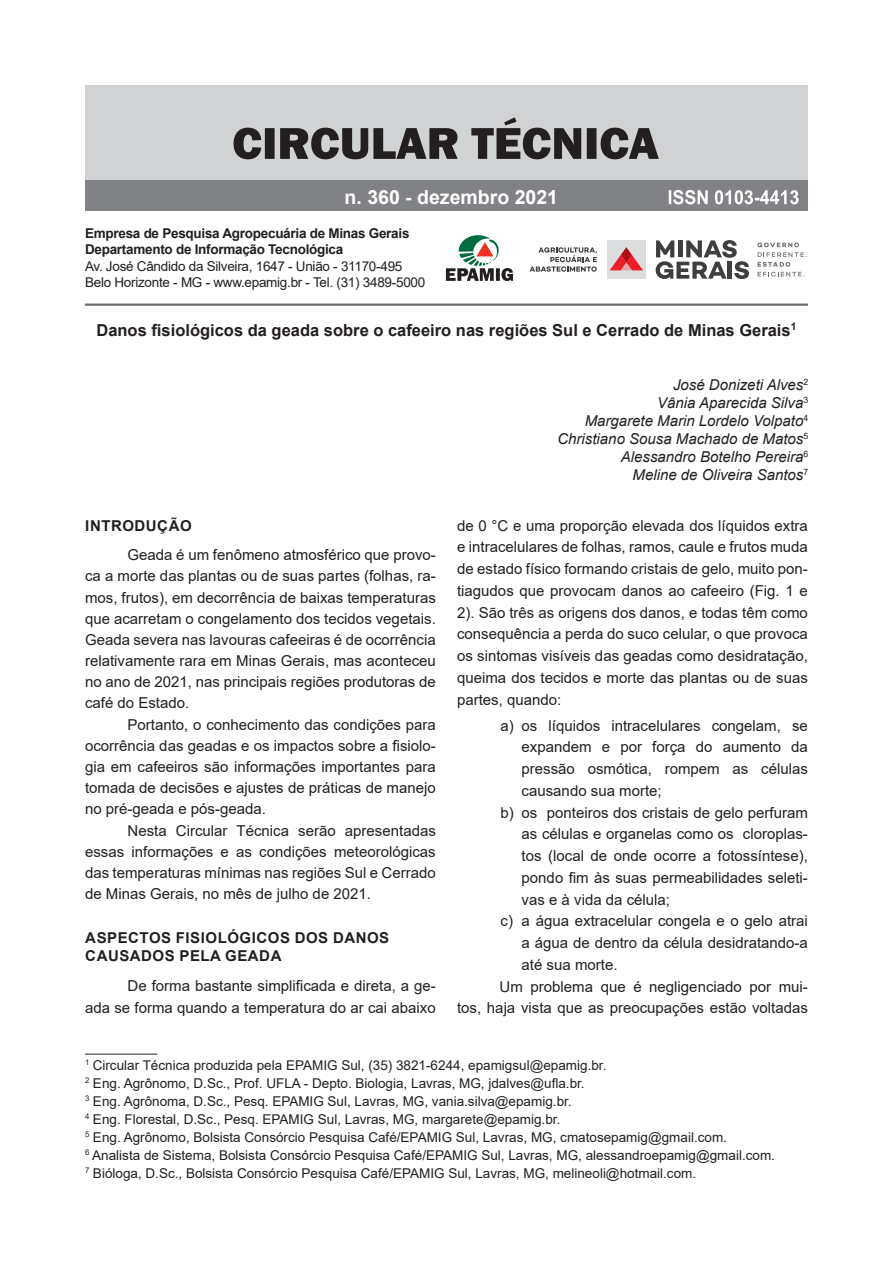
<style>
.page{position:relative;width:893px;height:1263px;background:#fff}
.page>*{position:absolute;margin:0;border:0;box-sizing:border-box;transform-origin:0 0}
.CT_-_tx_figura{font:700 19.5px "Arial";color:#fff}
.CT_-_Titulo_principa{font:700 16.5px "Arial";color:#231f20}
.CT_-_texto{font:15px/21.8px "Arial";color:#231f20;text-align:justify}
.CT_-_autores{font:italic 15px "Arial";color:#231f20}
.CT_-_1_titulos{font:700 15px/18.1px "Arial";letter-spacing:.035em;color:#231f20}
.CT_-_nota_rodapé{font:13.5px "Arial";color:#231f20}
.CT_-_tx_figura-2{font:13.5px "Arial";letter-spacing:-.02em;color:#231f20}
.CT_-_tx_figura-3{font:700 13.5px "Arial";letter-spacing:-.02em;color:#231f20}
</style>
<div class="page">
<hr style="left:85px;top:1054px;width:72px;height:1px;background:#231f20">
<div style="left:85px;top:166px;width:723px;height:45px;background:#808285"></div>
<div style="left:85px;top:85px;width:723px;height:95px;background:#d1d2d4"></div>
<svg style="left:669px;top:190px;width:130px;height:14px"></svg>
<svg style="left:234px;top:117px;width:425px;height:42px"></svg>
<hr style="left:85px;top:303px;width:723px;height:3px;background:#6c6d70">
<div style="left:607px;top:240px;width:38px;height:39px;background:#dcdddf"></div>
<svg style="left:610px;top:247px;width:33px;height:23px"></svg>
<svg style="left:656px;top:240px;width:93px;height:39px"></svg>
<svg style="left:757px;top:243px;width:50px;height:34px"></svg>
<svg style="left:530px;top:247px;width:67px;height:25px"></svg>
<svg style="left:446px;top:235px;width:67px;height:46px"></svg>
<p class="CT_-_tx_figura" style="left:345px;top:184px;width:215px">n. 360 - dezembro 2021</p>
<p class="CT_-_tx_figura-3" style="left:85px;top:224px;width:326px">Empresa de Pesquisa Agropecuária de Minas Gerais</p>
<p class="CT_-_tx_figura-3" style="left:85px;top:240px;width:260px">Departamento de Informação Tecnológica</p>
<p class="CT_-_tx_figura-2" style="left:85px;top:256px;width:319px">Av. José Cândido da Silveira, 1647 - União - 31170-495</p>
<p class="CT_-_tx_figura-2" style="left:85px;top:273px;width:342px">Belo Horizonte - MG - www.epamig.br - Tel. (31) 3489-5000</p>
<p class="CT_-_Titulo_principa" style="left:96px;top:318px;width:701px">Danos fisiológicos da geada sobre o cafeeiro nas regiões Sul e Cerrado de Minas Gerais<sup>1</sup></p>
<p class="CT_-_autores" style="left:673px;top:375px;width:137px">José Donizeti Alves<sup>2</sup></p>
<p class="CT_-_autores" style="left:657px;top:393px;width:153px">Vânia Aparecida Silva<sup>3</sup></p>
<p class="CT_-_autores" style="left:585px;top:411px;width:225px">Margarete Marin Lordelo Volpato<sup>4</sup></p>
<p class="CT_-_autores" style="left:557px;top:429px;width:252px">Christiano Sousa Machado de Matos<sup>5</sup></p>
<p class="CT_-_autores" style="left:621px;top:447px;width:189px">Alessandro Botelho Pereira<sup>6</sup></p>
<p class="CT_-_autores" style="left:632px;top:465px;width:177px">Meline de Oliveira Santos<sup>7</sup></p>
<p class="CT_-_1_titulos" style="left:85px;top:516px;width:108px">INTRODUÇÃO</p>
<p class="CT_-_texto" style="left:85px;top:544px;width:352px;line-height:21.1px;text-indent:43px">Geada é um fenômeno atmosférico que provo&shy;ca a morte das plantas ou de suas partes (folhas, ra&shy;mos, frutos), em decorrência de baixas temperaturas que acarretam o congelamento dos tecidos vegetais.<br>Geada severa nas lavouras cafeeiras é de ocorrência relativamente rara em Minas Gerais, mas aconteceu no ano de 2021, nas principais regiões produtoras de café do Estado.</p>
<p class="CT_-_texto" style="left:85px;top:714px;width:352px;line-height:21.1px;text-indent:43px">Portanto, o conhecimento das condições para ocorrência das geadas e os impactos sobre a fisiolo&shy;gia em cafeeiros são informações importantes para tomada de decisões e ajustes de práticas de manejo no pré-geada e pós-geada.</p>
<p class="CT_-_texto" style="left:85px;top:820px;width:352px;line-height:21.1px;text-indent:43px">Nesta Circular Técnica serão apresentadas essas informações e as condições meteorológicas das temperaturas mínimas nas regiões Sul e Cerrado de Minas Gerais, no mês de julho de 2021.</p>
<p class="CT_-_1_titulos" style="left:85px;top:929px;width:305px">ASPECTOS FISIOLÓGICOS DOS DANOS<br>CAUSADOS PELA GEADA</p>
<p class="CT_-_texto" style="left:85px;top:975px;width:352px;text-align:right">De forma bastante simplificada e direta, a ge-<br>ada se forma quando a temperatura do ar cai abaixo</p>
<p class="CT_-_texto" style="left:457px;top:514px;width:352px">de 0 °C e uma proporção elevada dos líquidos extra e intracelulares de folhas, ramos, caule e frutos muda de estado físico formando cristais de gelo, muito pon&shy;tiagudos que provocam danos ao cafeeiro (Fig. 1 e 2). São três as origens dos danos, e todas têm como consequência a perda do suco celular, o que provoca os sintomas visíveis das geadas como desidratação, queima dos tecidos e morte das plantas ou de suas partes, quando:</p>
<p class="CT_-_texto" style="left:522px;top:714px;width:288px;text-indent:-21px">a) os líquidos intracelulares congelam, se expandem e por força do aumento da pressão osmótica, rompem as células causando sua morte;</p>
<p class="CT_-_texto" style="left:522px;top:801px;width:288px;text-indent:-21px">b) os ponteiros dos cristais de gelo perfuram as células e organelas como os cloroplas&shy;tos (local de onde ocorre a fotossíntese), pondo fim às suas permeabilidades seleti&shy;vas e à vida da célula;</p>
<p class="CT_-_texto" style="left:522px;top:910px;width:288px;text-indent:-21px">c) a água extracelular congela e o gelo atrai a água de dentro da célula desidratando-a até sua morte.</p>
<p class="CT_-_texto" style="left:457px;top:975px;width:352px;text-align:right">Um problema que é negligenciado por mui-<br>tos, haja vista que as preocupações estão voltadas</p>
<p class="CT_-_nota_rodapé" style="left:85px;top:1056px;width:523px"><sup>1</sup> Circular Técnica produzida pela EPAMIG Sul, (35) 3821-6244, epamigsul@epamig.br.</p>
<p class="CT_-_nota_rodapé" style="left:85px;top:1074px;width:501px"><sup>2</sup> Eng. Agrônomo, D.Sc., Prof. UFLA - Depto. Biologia, Lavras, MG, jdalves@ufla.br.</p>
<p class="CT_-_nota_rodapé" style="left:85px;top:1092px;width:488px"><sup>3</sup> Eng. Agrônoma, D.Sc., Pesq. EPAMIG Sul, Lavras, MG, vania.silva@epamig.br.</p>
<p class="CT_-_nota_rodapé" style="left:85px;top:1110px;width:477px"><sup>4</sup> Eng. Florestal, D.Sc., Pesq. EPAMIG Sul, Lavras, MG, margarete@epamig.br.</p>
<p class="CT_-_nota_rodapé" style="left:85px;top:1128px;width:643px"><sup>5</sup> Eng. Agrônomo, Bolsista Consórcio Pesquisa Café/EPAMIG Sul, Lavras, MG, cmatosepamig@gmail.com.</p>
<p class="CT_-_nota_rodapé" style="left:85px;top:1146px;width:691px"><sup>6</sup> Analista de Sistema, Bolsista Consórcio Pesquisa Café/EPAMIG Sul, Lavras, MG, alessandroepamig@gmail.com.</p>
<p class="CT_-_nota_rodapé" style="left:85px;top:1164px;width:613px"><sup>7</sup> Bióloga, D.Sc., Bolsista Consórcio Pesquisa Café/EPAMIG Sul, Lavras, MG, melineoli@hotmail.com.</p>
</div>
